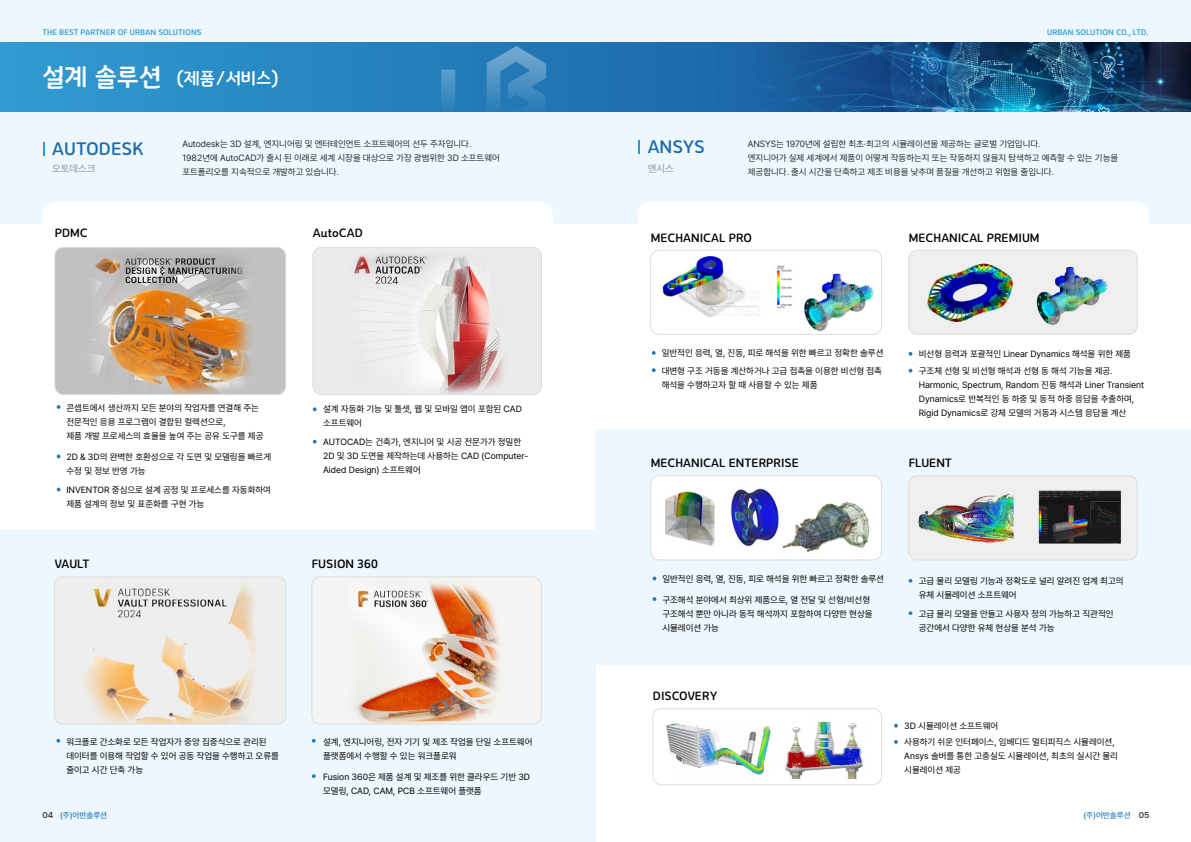
<style>
.page{position:relative;width:1191px;height:842px;background:#fff}
.page>*{position:absolute;margin:0;border:0;box-sizing:border-box;transform-origin:0 0}
.t1{font:18px "Gyeonggi Title M";color:#206ba9}
.t2{font:18px "Gyeonggi Title M";color:#fff}
.t3{font:12px "Gyeonggi Title M";color:#000}
.t4{font:500 10px "Pretendard";color:#9fa0a0}
.t5{font:9px/14px "Pretendard";color:#000}
.t6{font:300 9px/14px "Pretendard";color:#000}
.t7{font:600 8.5px "Pretendard";color:#3e3a39}
.t8{font:8px "Gyeonggi Title M";color:#2d9bce}
.t9{font:500 8px "Pretendard";color:#247bb9}
.s1{font-size:26px}
.s2{font-weight:600;font-size:8.5px;color:#3e3a39}
</style>
<div class="page">
<div style="left:0;top:0;width:1191px;height:224px;background:#edf7fd"></div>
<div style="left:0;top:531px;width:595px;height:311px;background:#edf7fd"></div>
<div style="left:596px;top:429px;width:595px;height:236px;background:#edf7fd"></div>
<svg style="left:42px;top:201px;width:511px;height:90px"></svg>
<svg style="left:638px;top:201px;width:510px;height:90px"></svg>
<svg style="left:43px;top:143px;width:2px;height:13px"></svg>
<svg style="left:638px;top:140px;width:2px;height:13px"></svg>
<img style="left:55px;top:247px;width:231px;height:148px">
<div style="left:55px;top:247px;width:231px;height:148px;border:1px solid #dcdddd;border-radius:9px"></div>
<img style="left:54px;top:577px;width:232px;height:147px">
<div style="left:54px;top:577px;width:232px;height:147px;border:1px solid #dcdddd;border-radius:9px"></div>
<img style="left:313px;top:247px;width:228px;height:148px">
<div style="left:313px;top:247px;width:228px;height:148px;border:1px solid #dcdddd;border-radius:9px"></div>
<img style="left:312px;top:577px;width:229px;height:147px">
<div style="left:312px;top:577px;width:229px;height:147px;border:1px solid #dcdddd;border-radius:9px"></div>
<svg style="left:57px;top:405px;width:4px;height:4px"></svg>
<svg style="left:313px;top:407px;width:3px;height:4px"></svg>
<svg style="left:313px;top:440px;width:3px;height:4px"></svg>
<svg style="left:57px;top:455px;width:4px;height:3px"></svg>
<svg style="left:57px;top:488px;width:4px;height:3px"></svg>
<svg style="left:56px;top:739px;width:4px;height:4px"></svg>
<svg style="left:312px;top:739px;width:4px;height:4px"></svg>
<svg style="left:312px;top:774px;width:4px;height:4px"></svg>
<svg style="left:0;top:43px;width:717px;height:69px;background:#2684be"></svg>
<img style="left:717px;top:43px;width:474px;height:69px">
<img style="left:650px;top:250px;width:231px;height:84px">
<div style="left:650px;top:250px;width:231px;height:84px;border:1px solid #dcdddd;border-radius:9px"></div>
<img style="left:651px;top:476px;width:230px;height:84px">
<div style="left:650px;top:476px;width:231px;height:84px;border:1px solid #dcdddd;border-radius:9px"></div>
<img style="left:908px;top:250px;width:229px;height:84px">
<div style="left:908px;top:250px;width:229px;height:84px;border:1px solid #dcdddd;border-radius:9px"></div>
<img style="left:909px;top:476px;width:228px;height:84px">
<div style="left:908px;top:476px;width:229px;height:84px;border:1px solid #dcdddd;border-radius:9px"></div>
<img style="left:653px;top:708px;width:228px;height:77px">
<div style="left:653px;top:708px;width:228px;height:77px;border:1px solid #dcdddd;border-radius:9px"></div>
<svg style="left:652px;top:351px;width:3px;height:4px"></svg>
<svg style="left:652px;top:368px;width:3px;height:4px"></svg>
<svg style="left:652px;top:577px;width:4px;height:3px"></svg>
<svg style="left:908px;top:352px;width:4px;height:4px"></svg>
<svg style="left:908px;top:369px;width:4px;height:3px"></svg>
<svg style="left:908px;top:579px;width:4px;height:4px"></svg>
<svg style="left:894px;top:724px;width:4px;height:4px"></svg>
<svg style="left:894px;top:740px;width:4px;height:4px"></svg>
<svg style="left:908px;top:611px;width:4px;height:4px"></svg>
<svg style="left:652px;top:597px;width:4px;height:4px"></svg>
<svg style="left:441px;top:46px;width:105px;height:66px;background:#3384bb"></svg>
<p class="t8" style="left:43px;top:27px;width:160px">THE BEST PARTNER OF URBAN SOLUTIONS</p>
<h1 class="t2" style="left:43px;top:67px;width:238px"><span class="s1">설계 솔루션</span> (제품/서비스)</h1>
<p class="t6" style="left:182px;top:136px;width:319px">Autodesk는 3D 설계, 엔지니어링 및 엔터테인먼트 소프트웨어의 선두 주자입니다.<br>1982년에 AutoCAD가 출시 된 이래로 세계 시장을 대상으로 가장 광범위한 3D 소프트웨어 포트폴리오를 지속적으로 개발하고 있습니다.</p>
<h1 class="t1" style="left:52px;top:139px;width:93px">AUTODESK</h1>
<h1 class="t1" style="left:648px;top:136px;width:59px">ANSYS</h1>
<p class="t4" style="left:52px;top:161px;width:45px">오토데스크</p>
<p class="t4" style="left:648px;top:161px;width:27px">앤시스</p>
<p class="t8" style="left:1047px;top:27px;width:103px">URBAN SOLUTION CO., LTD.</p>
<p class="t6" style="left:747px;top:136px;width:372px">ANSYS는 1970년에 설립한 최초·최고의 시뮬레이션을 제공하는 글로벌 기업입니다.<br>엔지니어가 실제 세계에서 제품이 어떻게 작동하는지 또는 작동하지 않을지 탐색하고 예측할 수 있는 기능을 제공합니다. 출시 시간을 단축하고 제조 비용을 낮추며 품질을 개선하고 위험을 줄입니다.</p>
<h2 class="t3" style="left:55px;top:226px;width:35px">PDMC</h2>
<h2 class="t3" style="left:313px;top:226px;width:51px">AutoCAD</h2>
<h2 class="t3" style="left:650px;top:231px;width:103px">MECHANICAL PRO</h2>
<h2 class="t3" style="left:908px;top:231px;width:132px">MECHANICAL PREMIUM</h2>
<p class="t5" style="left:66px;top:400px;width:198px">콘셉트에서 생산까지 모든 분야의 작업자를 연결해 주는 전문적인 응용 프로그램이 결합된 컬렉션으로,<br>제품 개발 프로세스의 효율을 높여 주는 공유 도구를 제공</p>
<p class="t5" style="left:66px;top:449px;width:206px">2D &amp; 3D의 완벽한 호환성으로 각 도면 및 모델링을 빠르게 수정 및 정보 반영 가능</p>
<p class="t5" style="left:66px;top:483px;width:206px">INVENTOR 중심으로 설계 공정 및 프로세스를 자동화하여 제품 설계의 정보 및 표준화를 구현 가능</p>
<p class="t5" style="left:323px;top:402px;width:200px">설계 자동화 기능 및 툴셋, 웹 및 모바일 앱이 포함된 CAD 소프트웨어</p>
<p class="t5" style="left:323px;top:435px;width:207px">AUTOCAD는 건축가, 엔지니어 및 시공 전문가가 정밀한<br>2D 및 3D 도면을 제작하는데 사용하는 CAD (Computer-<br>Aided Design) 소프트웨어</p>
<p class="t5" style="left:661px;top:344px;width:223px;line-height:17.2px">일반적인 응력, 열, 진동, 피로 해석을 위한 빠르고 정확한 솔루션 대변형 구조 거동을 계산하거나 고급 접촉을 이용한 비선형 접촉</p>
<p class="t5" style="left:661px;top:377px;width:157px">해석을 수행하고자 할 때 사용할 수 있는 제품</p>
<h2 class="t3" style="left:650px;top:456px;width:150px">MECHANICAL ENTERPRISE</h2>
<p class="t5" style="left:918px;top:345px;width:214px;line-height:16.8px">비선형 응력과 포괄적인 Linear Dynamics 해석을 위한 제품 구조체 선형 및 비선형 해석과 선형 동 해석 기능을 제공.</p>
<p class="t5" style="left:918px;top:377px;width:227px">Harmonic, Spectrum, Random 진동 해석과 Liner Transient<br>Dynamics로 반복적인 동 하중 및 동적 하중 응답을 추출하며,<br>Rigid Dynamics로 강체 모델의 거동과 시스템 응답을 계산</p>
<h2 class="t3" style="left:908px;top:456px;width:45px">FLUENT</h2>
<h2 class="t3" style="left:55px;top:557px;width:36px">VAULT</h2>
<h2 class="t3" style="left:312px;top:557px;width:67px">FUSION 360</h2>
<p class="t5" style="left:662px;top:571px;width:223px">일반적인 응력, 열, 진동, 피로 해석을 위한 빠르고 정확한 솔루션</p>
<p class="t5" style="left:662px;top:592px;width:212px">구조해석 분야에서 최상위 제품으로, 열 전달 및 선형/비선형 구조해석 뿐만 아니라 동적 해석까지 포함하여 다양한 현상을 시뮬레이션 가능</p>
<p class="t5" style="left:918px;top:573px;width:206px">고급 물리 모델링 기능과 정확도로 널리 알려진 업계 최고의 유체 시뮬레이션 소프트웨어</p>
<p class="t5" style="left:918px;top:606px;width:196px">고급 물리 모델을 만들고 사용자 정의 가능하고 직관적인 공간에서 다양한 유체 현상을 분석 가능</p>
<h2 class="t3" style="left:653px;top:689px;width:66px">DISCOVERY</h2>
<p class="t5" style="left:66px;top:734px;width:214px">워크플로 간소화로 모든 작업자가 중앙 집중식으로 관리된 데이터를 이용해 작업할 수 있어 공동 작업을 수행하고 오류를 줄이고 시간 단축 가능</p>
<p class="t5" style="left:323px;top:734px;width:211px">설계, 엔지니어링, 전자 기기 및 제조 작업을 단일 소프트웨어 플랫폼에서 수행할 수 있는 워크플로워</p>
<p class="t5" style="left:323px;top:769px;width:208px">Fusion 360은 제품 설계 및 제조를 위한 클라우드 기반 3D 모델링, CAD, CAM, PCB 소프트웨어 플랫폼</p>
<p class="t5" style="left:904px;top:717px;width:212px;line-height:16.2px">3D 시뮬레이션 소프트웨어<br>사용하기 쉬운 인터페이스, 임베디드 멀티피직스 시뮬레이션,</p>
<p class="t5" style="left:904px;top:748px;width:215px">Ansys 솔버를 통한 고충실도 시뮬레이션, 최초의 실시간 물리 시뮬레이션 제공</p>
<p class="t9" style="left:43px;top:809px;width:66px"><span class="s2">04</span> (주)어반솔루션</p>
<p class="t9" style="left:1083px;top:809px;width:49px">(주)어반솔루션</p>
<p class="t7" style="left:1138px;top:809px;width:12px">05</p>
</div>
